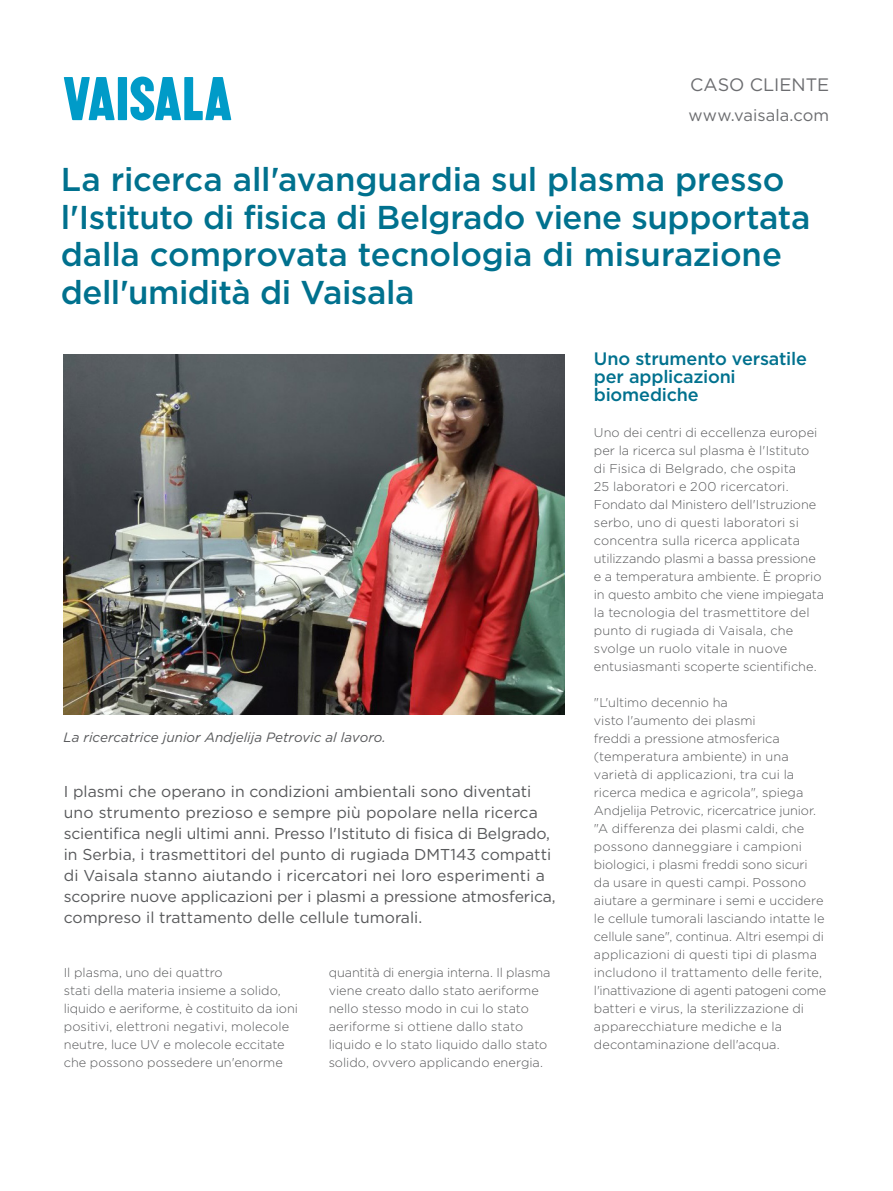
<style>
.page{position:relative;width:893px;height:1191px;background:#fff}
.page>*{position:absolute;margin:0;border:0;box-sizing:border-box;transform-origin:0 0}
._2-pager_Headline{font:500 33px/37.5px "Gotham";letter-spacing:-.01em;color:#00718e}
.Subheadline_blue{font:500 18px/18px "Gotham";letter-spacing:-.01em;color:#00718e}
.Document_type{font:18px "Gotham";letter-spacing:-.005em;color:#6c6d70}
.Web_address_in_banne{font:16.5px "Gotham";color:#6c6d70}
.Ingress{font:15.75px/21px "Gotham";color:#57585a}
.t1{font:italic 13.5px "Gotham";color:#57585a}
.Bodytext{font:300 12.75px/18px "Gotham";color:#57585a}
</style>
<div class="page">
<svg style="left:64px;top:77px;width:51px;height:43px"></svg>
<div style="left:118px;top:77px;width:9px;height:43px;background:#009bc8"></div>
<svg style="left:130px;top:77px;width:101px;height:43px"></svg>
<img style="left:64px;top:355px;width:500px;height:360px">
<p class="Document_type" style="left:690px;top:73px;width:141px">CASO CLIENTE</p>
<p class="Web_address_in_banne" style="left:688px;top:105px;width:142px">www.vaisala.com</p>
<p class="_2-pager_Headline" style="left:61px;top:161px;width:751px">La ricerca all'avanguardia sul plasma presso l'Istituto di fisica di Belgrado viene supportata dalla comprovata tecnologia di misurazione dell'umidità di Vaisala</p>
<p class="t1" style="left:64px;top:728px;width:324px">La ricercatrice junior Andjelija Petrovic al lavoro.</p>
<p class="Ingress" style="left:64px;top:780px;width:493px">I plasmi che operano in condizioni ambientali sono diventati uno strumento prezioso e sempre più popolare nella ricerca scientifica negli ultimi anni. Presso l'Istituto di fisica di Belgrado, in Serbia, i trasmettitori del punto di rugiada DMT143 compatti di Vaisala stanno aiutando i ricercatori nei loro esperimenti a scoprire nuove applicazioni per i plasmi a pressione atmosferica, compreso il trattamento delle cellule tumorali.</p>
<p class="Bodytext" style="left:64px;top:963px;width:236px">Il plasma, uno dei quattro<br>stati della materia insieme a solido, liquido e aeriforme, è costituito da ioni positivi, elettroni negativi, molecole neutre, luce UV e molecole eccitate che possono possedere un'enorme</p>
<p class="Bodytext" style="left:329px;top:963px;width:223px">quantità di energia interna. Il plasma viene creato dallo stato aeriforme nello stesso modo in cui lo stato aeriforme si ottiene dallo stato liquido e lo stato liquido dallo stato solido, ovvero applicando energia.</p>
<p class="Subheadline_blue" style="left:594px;top:349px;width:215px">Uno strumento versatile per applicazioni biomediche</p>
<p class="Bodytext" style="left:594px;top:423px;width:232px">Uno dei centri di eccellenza europei per la ricerca sul plasma è l'Istituto di Fisica di Belgrado, che ospita<br>25 laboratori e 200 ricercatori.<br>Fondato dal Ministero dell'Istruzione serbo, uno di questi laboratori si concentra sulla ricerca applicata utilizzando plasmi a bassa pressione e a temperatura ambiente. È proprio in questo ambito che viene impiegata la tecnologia del trasmettitore del punto di rugiada di Vaisala, che svolge un ruolo vitale in nuove entusiasmanti scoperte scientifiche.</p>
<p class="Bodytext" style="left:594px;top:693px;width:234px">"L'ultimo decennio ha<br>visto l'aumento dei plasmi<br>freddi a pressione atmosferica (temperatura ambiente) in una varietà di applicazioni, tra cui la ricerca medica e agricola", spiega Andjelija Petrovic, ricercatrice junior. "A differenza dei plasmi caldi, che possono danneggiare i campioni biologici, i plasmi freddi sono sicuri da usare in questi campi. Possono aiutare a germinare i semi e uccidere le cellule tumorali lasciando intatte le cellule sane", continua. Altri esempi di applicazioni di questi tipi di plasma includono il trattamento delle ferite, l'inattivazione di agenti patogeni come batteri e virus, la sterilizzazione di apparecchiature mediche e la decontaminazione dell'acqua.</p>
</div>
